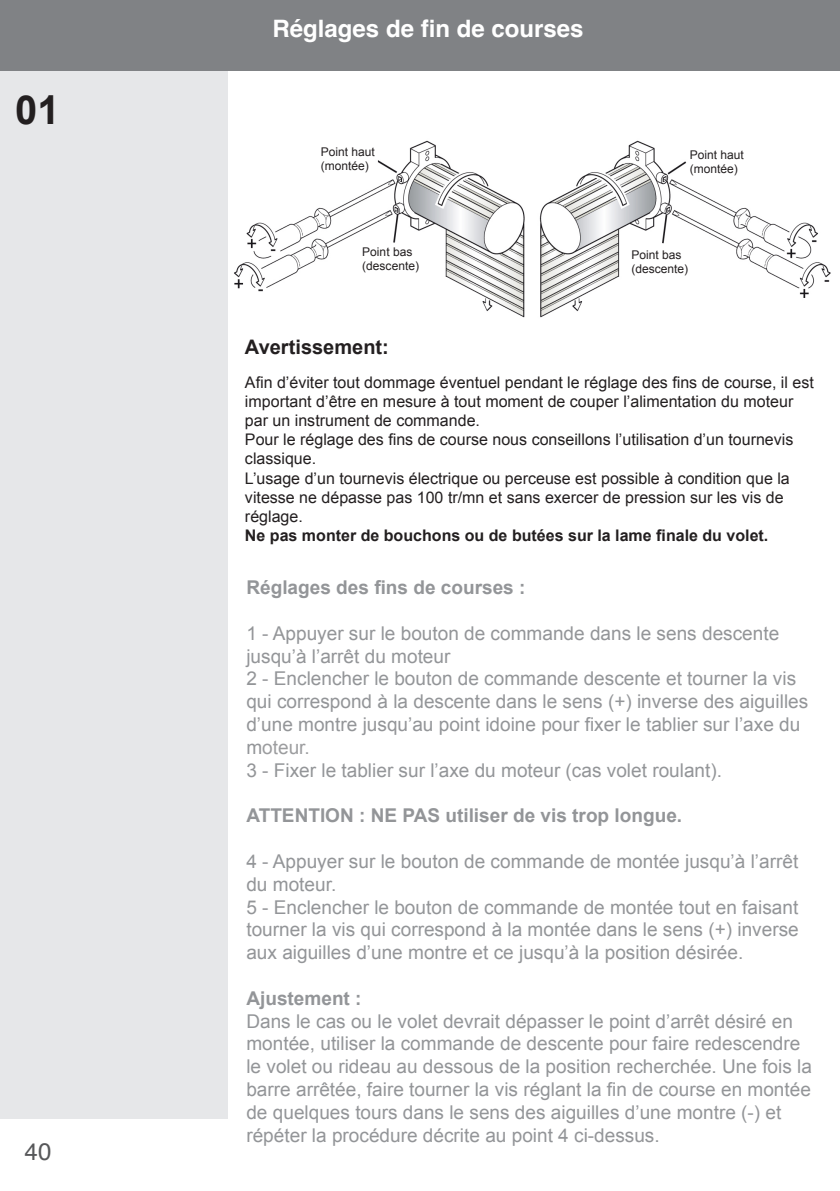
<style>
.page{position:relative;width:840px;height:1191px;background:#fff}
.page>*{position:absolute;margin:0;border:0;box-sizing:border-box;transform-origin:0 0}
.t1{font:700 40px "Arial";color:#231f20}
.t2{font:700 24px "Helvetica";color:#fff}
.t3{font:24px "Helvetica";color:#57585a}
.t4{font:700 20px "Arial";color:#231f20}
.t5{font:19px/22.8px "Arial";color:#939598}
.t6{font:700 19px "Arial";color:#939598}
.t7{font:16px/19.2px "Arial";color:#231f20}
.t8{font:700 16px "Arial";color:#231f20}
.t9{font:12px "Arial";color:#231f20}
.s1{color:#9c9d9f}
</style>
<div class="page">
<div style="left:0;top:68px;width:227px;height:1051px;background:#e6e7e9"></div>
<div style="left:0;top:0;width:839px;height:71px;background:#808285"></div>
<img style="left:234px;top:140px;width:597px;height:178px">
<p class="t1" style="left:15px;top:84px;width:46px">01</p>
<p class="t3" style="left:25px;top:1133px;width:28px">40</p>
<p class="t2" style="left:272px;top:14px;width:312px">Réglages de fin de courses</p>
<p class="t9" style="left:320px;top:143px;width:56px">Point haut</p>
<p class="t9" style="left:320px;top:158px;width:50px">(montée)</p>
<p class="t9" style="left:362px;top:244px;width:52px">Point bas</p>
<p class="t9" style="left:362px;top:258px;width:58px">(descente)</p>
<p class="t9" style="left:689px;top:147px;width:56px">Point haut</p>
<p class="t9" style="left:689px;top:161px;width:50px">(montée)</p>
<p class="t9" style="left:631px;top:247px;width:52px">Point bas</p>
<p class="t9" style="left:631px;top:261px;width:58px">(descente)</p>
<p class="t4" style="left:245px;top:334px;width:145px">Avertissement:</p>
<p class="t7" style="left:245px;top:372px;width:570px">Afin d’éviter tout dommage éventuel pendant le réglage des fins de course, il est important d’être en mesure à tout moment de couper l’alimentation du moteur par un instrument de commande.</p>
<p class="t7" style="left:245px;top:430px;width:549px">Pour le réglage des fins de course nous conseillons l’utilisation d’un tournevis classique.</p>
<p class="t7" style="left:245px;top:468px;width:546px">L’usage d’un tournevis électrique ou perceuse est possible à condition que la vitesse ne dépasse pas 100 tr/mn et sans exercer de pression sur les vis de réglage.</p>
<p class="t8" style="left:245px;top:525px;width:524px">Ne pas monter de bouchons ou de butées sur la lame finale du volet.</p>
<p class="t6" style="left:246px;top:575px;width:280px">Réglages des fins de courses :</p>
<p class="t5" style="left:246px;top:622px;width:534px">1 - Appuyer sur le bouton de commande dans le sens descente jusqu’à l’arrêt du moteur</p>
<p class="t5" style="left:246px;top:667px;width:563px">2 - Enclencher le bouton de commande descente et tourner la vis qui correspond à la descente dans le sens (+) inverse des aiguilles d’une montre jusqu’au point idoine pour fixer le tablier sur l’axe du m<span class="s1">oteur.</span></p>
<p class="t5" style="left:246px;top:759px;width:477px">3 - Fixer le tablier sur l’axe du moteur (cas volet roulant).</p>
<p class="t6" style="left:246px;top:803px;width:437px">ATTENTION : NE PAS utiliser de vis trop longue.</p>
<p class="t5" style="left:246px;top:850px;width:553px">4 - Appuyer sur le bouton de commande de montée jusqu’à l’arrêt du moteur.</p>
<p class="t5" style="left:246px;top:895px;width:553px;text-align:justify">5 - Enclencher le bouton de commande de montée tout en faisant tourner la vis qui correspond à la montée dans le sens (+) inverse aux aiguilles d’une montre et ce jusqu’à la position désirée.</p>
<p class="t6" style="left:246px;top:985px;width:117px">Ajustement :</p>
<p class="t5" style="left:246px;top:1009px;width:567px">Dans le cas ou le volet devrait dépasser le point d’arrêt désiré en montée, utiliser la commande de descente pour faire redescendre le volet ou rideau au dessous de la position recherchée. Une fois la barre arrêtée, faire tourner la vis réglant la fin de course en montée de quelques tours dans le sens des aiguilles d’une montre (-) et répéter la procédure décrite au point 4 ci-dessus.</p>
</div>
